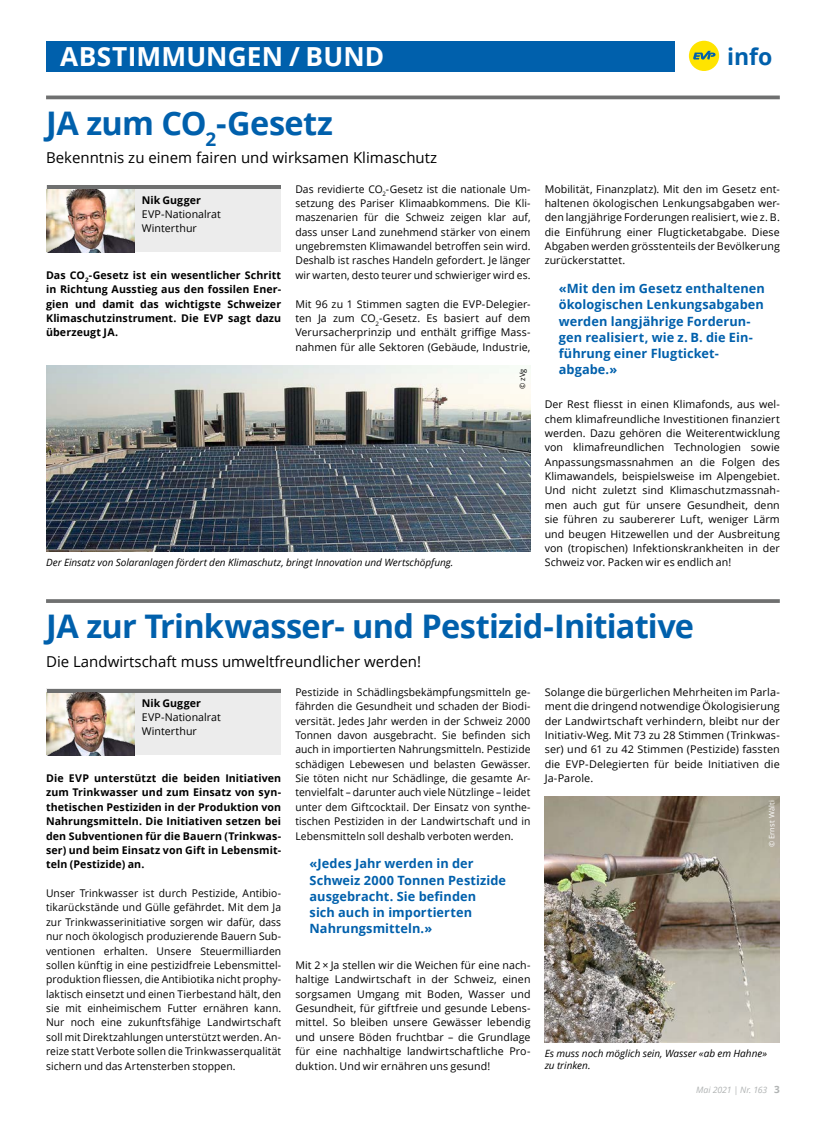
<style>
.page{position:relative;width:833px;height:1134px;background:#fff}
.page>*{position:absolute;margin:0;border:0;box-sizing:border-box;transform-origin:0 0}
.t1{font:700 32.5px "Open Sans";letter-spacing:-.025em;color:#0060ac}
.t2{font:700 26.25px "Open Sans";letter-spacing:.005em;color:#fff}
.t3{font:700 23px "Open Sans";color:#0060ac}
.t4{font:15px "Open Sans";color:#000}
.t5{font:700 12.75px/16.2px "Open Sans";letter-spacing:.005em;color:#0060ac}
.t6{font:10.62px/14.4px "Open Sans";letter-spacing:.01em;color:#000;text-align:justify}
.t7{font:700 10.62px/14.4px "Open Sans";letter-spacing:.01em;color:#000;text-align:justify}
.t8{font:italic 10px/12.5px "Open Sans";color:#000}
.t9{font:italic 8.75px "Open Sans";color:#b1b4b4}
.t10{font:7.5px "Open Sans";letter-spacing:.03em;color:#fff}
.t11{font:7.5px "Open Sans";color:#000}
.s1{font-weight:700;font-style:normal;font-size:10px}
</style>
<div class="page">
<div style="left:689px;top:41px;width:30px;height:30px;background:#ffe400;border-radius:50%"></div>
<svg style="left:693px;top:51px;width:22px;height:9px"></svg>
<div style="left:46px;top:41px;width:628px;height:30px;background:#0060ac"></div>
<div style="left:46px;top:185px;width:234px;height:67px;background:#ececec"></div>
<img style="left:46px;top:189px;width:88px;height:63px">
<hr style="left:47px;top:186px;width:233px;height:3px;background:#6f7070">
<div style="left:46px;top:689px;width:234px;height:66px;background:#ececec"></div>
<img style="left:46px;top:692px;width:88px;height:63px">
<hr style="left:47px;top:689px;width:233px;height:3px;background:#6f7070">
<hr style="left:46px;top:96px;width:734px;height:3px;background:#6f7070">
<svg style="left:46px;top:599px;width:734px;height:4px;background:#777878"></svg>
<img style="left:544px;top:796px;width:236px;height:246px">
<img style="left:46px;top:365px;width:484px;height:187px">
<h2 class="t2" style="left:60px;top:38px;width:325px">ABSTIMMUNGEN / BUND</h2>
<h3 class="t3" style="left:727px;top:40px;width:47px">info</h3>
<h1 class="t1" style="left:46px;top:100px;width:288px">JA zum CO<sub>2</sub>-Gesetz</h1>
<h3 class="t4" style="left:46px;top:148px;width:392px">Bekenntnis zu einem fairen und wirksamen Klimaschutz</h3>
<p class="t7" style="left:142px;top:193px;width:61px">Nik Gugger</p>
<p class="t6" style="left:142px;top:207px;width:81px;line-height:13.8px">EVP-Nationalrat<br>Winterthur</p>
<p class="t7" style="left:46px;top:267px;width:237px">Das CO<sub>2</sub>-Gesetz ist ein wesentlicher Schritt in Richtung Ausstieg aus den fossilen Ener&shy;gien und damit das wichtigste Schweizer Klimaschutzinstrument. Die EVP sagt dazu überzeugt JA.</p>
<p class="t6" style="left:295px;top:181px;width:237px">Das revidierte CO<sub>2</sub>-Gesetz ist die nationale Um&shy;setzung des Pariser Klimaabkommens. Die Kli&shy;maszenarien für die Schweiz zeigen klar auf, dass unser Land zunehmend stärker von einem ungebremsten Klimawandel betroffen sein wird.<br>Deshalb ist rasches Handeln gefordert. Je länger wir warten, desto teurer und schwieriger wird es.</p>
<p class="t6" style="left:295px;top:296px;width:237px">Mit 96 zu 1 Stimmen sagten die EVP-Delegier&shy;ten Ja zum CO<sub>2</sub>-Gesetz. Es basiert auf dem Verursacherprinzip und enthält griffige Mass&shy;nahmen für alle Sektoren (Gebäude, Industrie,</p>
<p class="t11" style="left:517px;top:389px;width:22px;rotate:-90deg">© zVg</p>
<p class="t8" style="left:46px;top:556px;width:409px">Der Einsatz von Solaranlagen fördert den Klimaschutz, bringt Innovation und Wertschöpfung.</p>
<p class="t6" style="left:544px;top:181px;width:237px">Mobilität, Finanzplatz). Mit den im Gesetz ent&shy;haltenen ökologischen Lenkungsabgaben wer&shy;den langjährige Forderungen realisiert, wie z. B. die Einführung einer Flugticketabgabe. Diese Abgaben werden grösstenteils der Bevölkerung zurückerstattet.</p>
<p class="t5" style="left:559px;top:280px;width:207px">«Mit den im Gesetz enthaltenen ökologischen Lenkungsabgaben werden langjährige Forderun&shy;gen realisiert, wie z. B. die Ein&shy;führung einer Flugticket&shy;abgabe.»</p>
<p class="t6" style="left:544px;top:397px;width:237px">Der Rest fliesst in einen Klimafonds, aus wel&shy;chem klimafreundliche Investitionen finanziert werden. Dazu gehören die Weiterentwicklung von klimafreundlichen Technologien sowie Anpassungsmassnahmen an die Folgen des Klimawandels, beispielsweise im Alpengebiet.<br>Und nicht zuletzt sind Klimaschutzmassnah&shy;men auch gut für unsere Gesundheit, denn sie führen zu saubererer Luft, weniger Lärm und beugen Hitzewellen und der Ausbreitung von (tropischen) Infektionskrankheiten in der Schweiz vor. Packen wir es endlich an!</p>
<h1 class="t1" style="left:46px;top:604px;width:649px">JA zur Trinkwasser- und Pestizid-Initiative</h1>
<h3 class="t4" style="left:46px;top:651px;width:376px">Die Landwirtschaft muss umweltfreundlicher werden!</h3>
<p class="t7" style="left:142px;top:696px;width:61px">Nik Gugger</p>
<p class="t6" style="left:142px;top:710px;width:81px;line-height:13.8px">EVP-Nationalrat<br>Winterthur</p>
<p class="t7" style="left:46px;top:771px;width:237px">Die EVP unterstützt die beiden Initiativen zum Trinkwasser und zum Einsatz von syn&shy;thetischen Pestiziden in der Produktion von Nahrungsmitteln. Die Initiativen setzen bei den Subventionen für die Bauern (Trinkwas&shy;ser) und beim Einsatz von Gift in Lebensmit&shy;teln (Pestizide) an.</p>
<p class="t6" style="left:46px;top:886px;width:237px">Unser Trinkwasser ist durch Pestizide, Antibio&shy;tikarückstände und Gülle gefährdet. Mit dem Ja zur Trinkwasserinitiative sorgen wir dafür, dass nur noch ökologisch produzierende Bauern Sub&shy;ventionen erhalten. Unsere Steuermilliarden sollen künftig in eine pestizidfreie Lebensmittel&shy;produktion fliessen, die Antibiotika nicht prophy&shy;laktisch einsetzt und einen Tierbestand hält, den sie mit einheimischem Futter ernähren kann.<br>Nur noch eine zukunftsfähige Landwirtschaft soll mit Direktzahlungen unterstützt werden. An&shy;reize statt Verbote sollen die Trinkwasserqualität sichern und das Artensterben stoppen.</p>
<p class="t6" style="left:295px;top:684px;width:237px">Pestizide in Schädlingsbekämpfungsmitteln ge&shy;fährden die Gesundheit und schaden der Biodi&shy;versität. Jedes Jahr werden in der Schweiz 2000<br>Tonnen davon ausgebracht. Sie befinden sich auch in importierten Nahrungsmitteln. Pestizide schädigen Lebewesen und belasten Gewässer.<br>Sie töten nicht nur Schädlinge, die gesamte Ar&shy;tenvielfalt – darunter auch viele Nützlinge – leidet unter dem Giftcocktail. Der Einsatz von synthe&shy;tischen Pestiziden in der Landwirtschaft und in Lebensmitteln soll deshalb verboten werden.</p>
<p class="t5" style="left:309px;top:855px;width:198px">«Jedes Jahr werden in der<br>Schweiz 2000 Tonnen Pestizide ausgebracht. Sie befinden<br>sich auch in importierten<br>Nahrungsmitteln.»</p>
<p class="t6" style="left:295px;top:957px;width:237px">Mit 2 × Ja stellen wir die Weichen für eine nach&shy;haltige Landwirtschaft in der Schweiz, einen sorgsamen Umgang mit Boden, Wasser und Gesundheit, für giftfreie und gesunde Lebens&shy;mittel. So bleiben unsere Gewässer lebendig und unsere Böden fruchtbar – die Grundlage für eine nachhaltige landwirtschaftliche Pro&shy;duktion. Und wir ernähren uns gesund!</p>
<p class="t6" style="left:544px;top:684px;width:237px">Solange die bürgerlichen Mehrheiten im Parla&shy;ment die dringend notwendige Ökologisierung der Landwirtschaft verhindern, bleibt nur der Initiativ-Weg. Mit 73 zu 28 Stimmen (Trinkwas&shy;ser) und 61 zu 42 Stimmen (Pestizide) fassten die EVP-Delegierten für beide Initiativen die Ja-Parole.</p>
<p class="t10" style="left:766px;top:847px;width:49px;rotate:-90deg">© Ernst Wälti</p>
<p class="t8" style="left:544px;top:1046px;width:224px">Es muss noch möglich sein, Wasser «ab em Hahne» zu trinken.</p>
<p class="t9" style="left:696px;top:1084px;width:85px">Mai 2021 | Nr. 163 <span class="s1">3</span></p>
</div>
